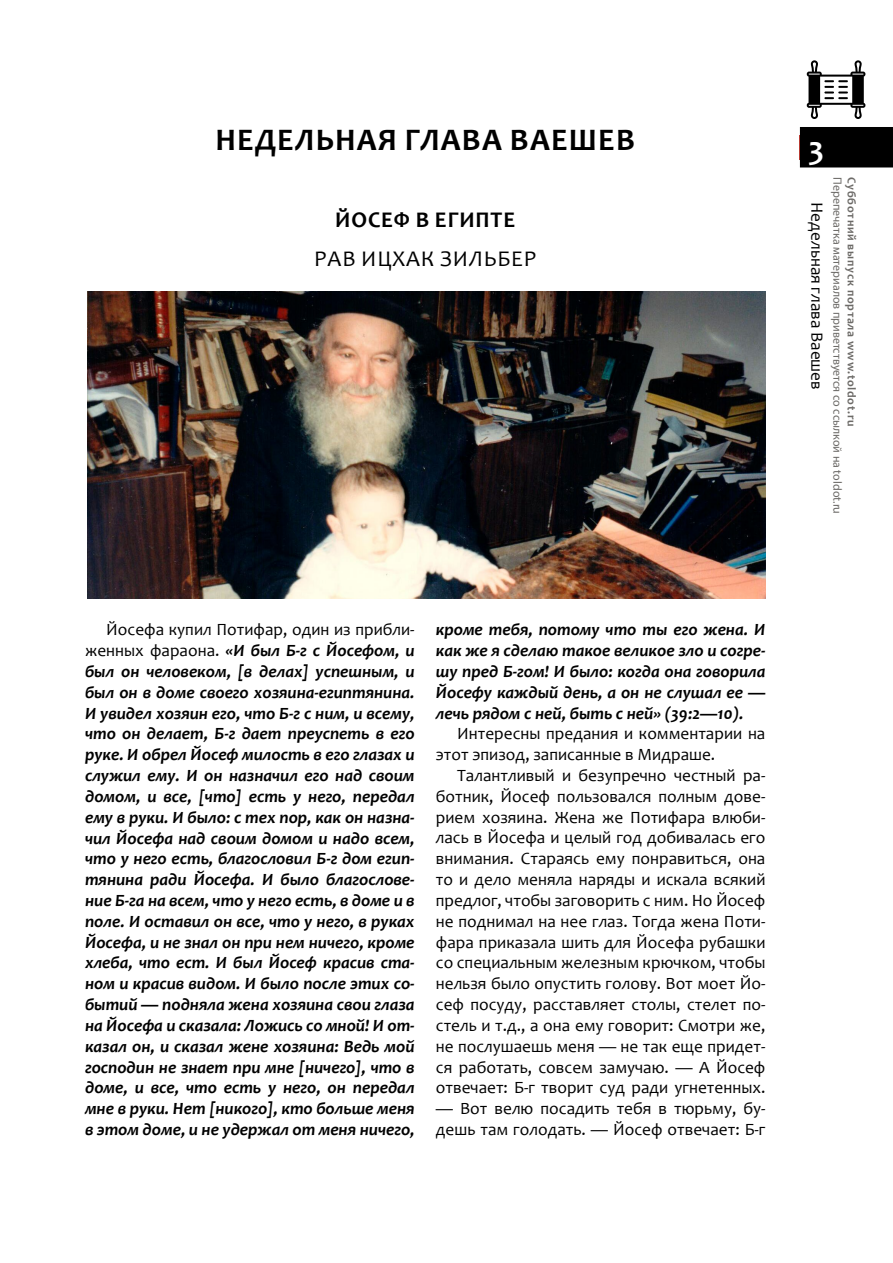
<style>
.page{position:relative;width:893px;height:1263px;background:#fff}
.page>*{position:absolute;margin:0;border:0;box-sizing:border-box;transform-origin:0 0}
.t1{font:700 33px "Candara";color:#fff}
.t2{font:700 31.5px "Candara";letter-spacing:.04em;color:#000}
.t3{font:22.5px "Candara";letter-spacing:.04em;color:#000}
.t4{font:700 22.5px "Candara";letter-spacing:.04em;color:#000}
.t5{font:italic 700 17.25px/20.9px "Candara";color:#000;text-align:justify}
.t6{font:17.25px/20.9px "Candara";color:#000}
.t7{font:12px "Myriad Pro";color:#6c6a67}
.t8{font:700 12px "Candara";letter-spacing:.06em;color:#6c6a67}
.s1{font-weight:400;font-style:normal}
</style>
<div class="page">
<div style="left:800px;top:127px;width:93px;height:40px;background:#000"></div>
<svg style="left:807px;top:60px;width:58px;height:59px"></svg>
<img style="left:87px;top:291px;width:678px;height:307px">
<h2 class="t2" style="left:216px;top:120px;width:421px">НЕДЕЛЬНАЯ ГЛАВА ВАЕШЕВ</h2>
<h3 class="t4" style="left:335px;top:206px;width:181px">ЙОСЕФ В ЕГИПТЕ</h3>
<h3 class="t3" style="left:314px;top:245px;width:223px">РАВ ИЦХАК ЗИЛЬБЕР</h3>
<h1 class="t1" style="left:808px;top:128px;width:17px">3</h1>
<p class="t6" style="left:828px;top:202px;width:189px;rotate:90deg">Недельная глава Ваешев</p>
<p class="t7" style="left:845px;top:177px;width:338px;rotate:90deg">Перепечатка материалов приветствуется со ссылкой на toldot.ru</p>
<p class="t8" style="left:859px;top:177px;width:251px;rotate:90deg">Субботний выпуск портала www.toldot.ru</p>
<p class="t5" style="left:85px;top:619px;width:331px;text-indent:21px"><span class="s1">Йосефа купил Потифар, один из прибли&shy;женных фараона.</span> «И был Б-г с Йосефом, и был он человеком, [в делах] успешным, и был он в доме своего хозяина-египтянина.<br>И увидел хозяин его, что Б-г с ним, и всему, что он делает, Б-г дает преуспеть в его руке. И обрел Йосеф милость в его глазах и служил ему. И он назначил его над своим домом, и все, [что] есть у него, передал ему в руки. И было: с тех пор, как он назна&shy;чил Йосефа над своим домом и надо всем, что у него есть, благословил Б-г дом егип&shy;тянина ради Йосефа. И было благослове&shy;ние Б-га на всем, что у него есть, в доме и в поле. И оставил он все, что у него, в руках Йосефа, и не знал он при нем ничего, кроме хлеба, что ест. И был Йосеф красив ста&shy;ном и красив видом. И было после этих со&shy;бытий — подняла жена хозяина свои глаза на Йосефа и сказала: Ложись со мной! И от&shy;казал он, и сказал жене хозяина: Ведь мой господин не знает при мне [ничего], что в доме, и все, что есть у него, он передал мне в руки. Нет [никого], кто больше меня в этом доме, и не удержал от меня ничего,</p>
<p class="t5" style="left:436px;top:619px;width:331px">кроме тебя, потому что ты его жена. И как же я сделаю такое великое зло и согре&shy;шу пред Б-гом! И было: когда она говорила Йосефу каждый день, а он не слушал ее — лечь рядом с ней, быть с ней» (39:2—10).</p>
<p class="t6" style="left:436px;top:723px;width:331px;text-indent:21px">Интересны предания и комментарии на этот эпизод, записанные в Мидраше.</p>
<p class="t6" style="left:436px;top:765px;width:331px;text-align:justify;text-indent:21px">Талантливый и безупречно честный ра&shy;ботник, Йосеф пользовался полным дове&shy;рием хозяина. Жена же Потифара влюби&shy;лась в Йосефа и целый год добивалась его внимания. Стараясь ему понравиться, она то и дело меняла наряды и искала всякий предлог, чтобы заговорить с ним. Но Йосеф не поднимал на нее глаз. Тогда жена Поти&shy;фара приказала шить для Йосефа рубашки со специальным железным крючком, чтобы нельзя было опустить голову. Вот моет Йо&shy;сеф посуду, расставляет столы, стелет по&shy;стель и т.д., а она ему говорит: Смотри же, не послушаешь меня — не так еще придет&shy;ся работать, совсем замучаю. — А Йосеф отвечает: Б-г творит суд ради угнетенных.</p>
<p class="t6" style="left:436px;top:1098px;width:331px">— Вот велю посадить тебя в тюрьму, бу&shy;дешь там голодать. — Йосеф отвечает: Б-г</p>
</div>
